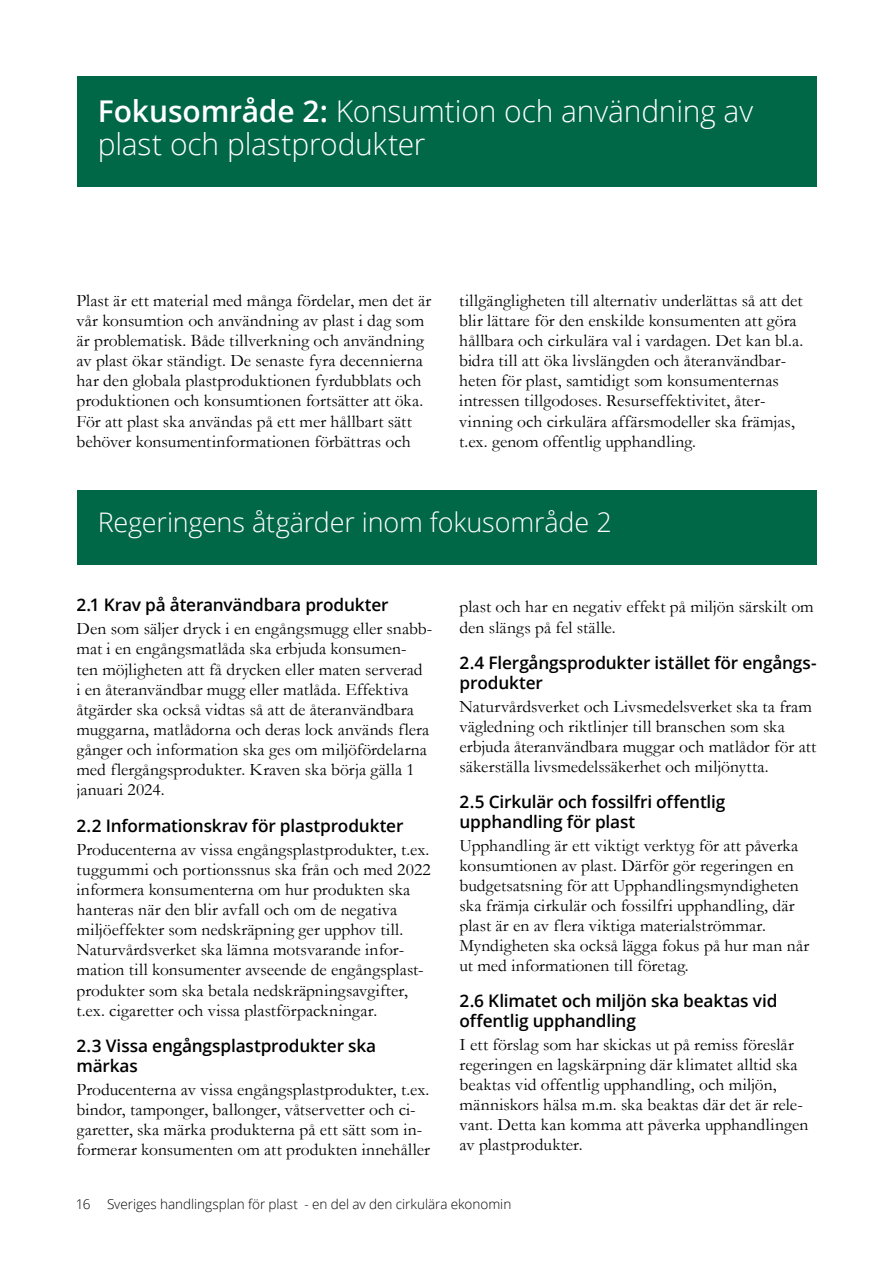
<style>
.page{position:relative;width:893px;height:1263px;background:#fff}
.page>*{position:absolute;margin:0;border:0;box-sizing:border-box;transform-origin:0 0}
.t1{font:300 30px/33px "Open Sans";letter-spacing:-.005em;color:#fff}
.t2{font:300 27px "Open Sans";letter-spacing:-.005em;color:#fff}
.t3{font:17.55px/20.1px "Garamond";letter-spacing:.005em;color:#000}
.t4{font:600 17.25px/19.5px "Open Sans";letter-spacing:-.01em;color:#000}
.t5{font:300 13.5px "Open Sans";color:#000}
.s1{font-weight:600}
</style>
<div class="page">
<div style="left:77px;top:77px;width:739px;height:110px;background:#006747"></div>
<div style="left:77px;top:490px;width:740px;height:74px;background:#006747"></div>
<h1 class="t1" style="left:98px;top:94px;width:657px"><span class="s1">Fokusområde 2:</span> Konsumtion och användning av plast och plastprodukter</h1>
<p class="t3" style="left:77px;top:290px;width:356px">Plast är ett material med många fördelar, men det är vår konsumtion och användning av plast i dag som är problematisk. Både tillverkning och användning av plast ökar ständigt. De senaste fyra decennierna har den globala plastproduktionen fyrdubblats och produktionen och konsumtionen fortsätter att öka.<br>För att plast ska användas på ett mer hållbart sätt behöver konsumentinformationen förbättras och</p>
<p class="t3" style="left:459px;top:290px;width:345px">tillgängligheten till alternativ underlättas så att det blir lättare för den enskilde konsumenten att göra hållbara och cirkulära val i vardagen. Det kan bl.a. bidra till att öka livslängden och återanvändbar&shy;heten för plast, samtidigt som konsumenternas intressen tillgodoses. Resurseffektivitet, åter&shy;vinning och cirkulära affärsmodeller ska främjas, t.ex. genom offentlig upphandling.</p>
<h2 class="t2" style="left:98px;top:504px;width:515px">Regeringens åtgärder inom fokusområde 2</h2>
<p class="t4" style="left:77px;top:595px;width:314px">2.1 Krav på återanvändbara produkter</p>
<p class="t3" style="left:77px;top:618px;width:357px">Den som säljer dryck i en engångsmugg eller snabb&shy;mat i en engångsmatlåda ska erbjuda konsumen&shy;ten möjligheten att få drycken eller maten serverad<br>i en återanvändbar mugg eller matlåda. Effektiva åtgärder ska också vidtas så att de återanvändbara muggarna, matlådorna och deras lock används flera gånger och information ska ges om miljöfördelarna med flergångsprodukter. Kraven ska börja gälla 1 januari 2024.</p>
<p class="t4" style="left:77px;top:815px;width:328px">2.2 Informationskrav för plastprodukter</p>
<p class="t3" style="left:77px;top:839px;width:356px">Producenterna av vissa engångsplastprodukter, t.ex. tuggummi och portionssnus ska från och med 2022 informera konsumenterna om hur produkten ska hanteras när den blir avfall och om de negativa miljöeffekter som nedskräpning ger upphov till.<br>Naturvårdsverket ska lämna motsvarande infor&shy;mation till konsumenter avseende de engångsplast&shy;produkter som ska betala nedskräpningsavgifter, t.ex. cigaretter och vissa plastförpackningar.</p>
<p class="t4" style="left:77px;top:1036px;width:301px">2.3 Vissa engångsplastprodukter ska märkas</p>
<p class="t3" style="left:77px;top:1079px;width:355px">Producenterna av vissa engångsplastprodukter, t.ex. bindor, tamponger, ballonger, våtservetter och ci&shy;garetter, ska märka produkterna på ett sätt som in&shy;formerar konsumenten om att produkten innehåller</p>
<p class="t3" style="left:460px;top:596px;width:356px">plast och har en negativ effekt på miljön särskilt om den slängs på fel ställe.</p>
<p class="t4" style="left:460px;top:653px;width:358px">2.4 Flergångsprodukter istället för engångs&shy;produkter</p>
<p class="t3" style="left:460px;top:696px;width:358px">Naturvårdsverket och Livsmedelsverket ska ta fram vägledning och riktlinjer till branschen som ska erbjuda återanvändbara muggar och matlådor för att säkerställa livsmedelssäkerhet och miljönytta.</p>
<p class="t4" style="left:460px;top:792px;width:267px">2.5 Cirkulär och fossilfri offentlig upphandling för plast</p>
<p class="t3" style="left:460px;top:835px;width:351px">Upphandling är ett viktigt verktyg för att påverka konsumtionen av plast. Därför gör regeringen en budgetsatsning för att Upphandlingsmyndigheten ska främja cirkulär och fossilfri upphandling, där plast är en av flera viktiga materialströmmar.<br>Myndigheten ska också lägga fokus på hur man når ut med informationen till företag.</p>
<p class="t4" style="left:460px;top:991px;width:319px">2.6 Klimatet och miljön ska beaktas vid offentlig upphandling</p>
<p class="t3" style="left:460px;top:1034px;width:350px">I ett förslag som har skickas ut på remiss föreslår regeringen en lagskärpning där klimatet alltid ska beaktas vid offentlig upphandling, och miljön, människors hälsa m.m. ska beaktas där det är rele&shy;vant. Detta kan komma att påverka upphandlingen av plastprodukter.</p>
<p class="t5" style="left:76px;top:1194px;width:437px">16 Sveriges handlingsplan för plast - en del av den cirkulära ekonomin</p>
</div>
